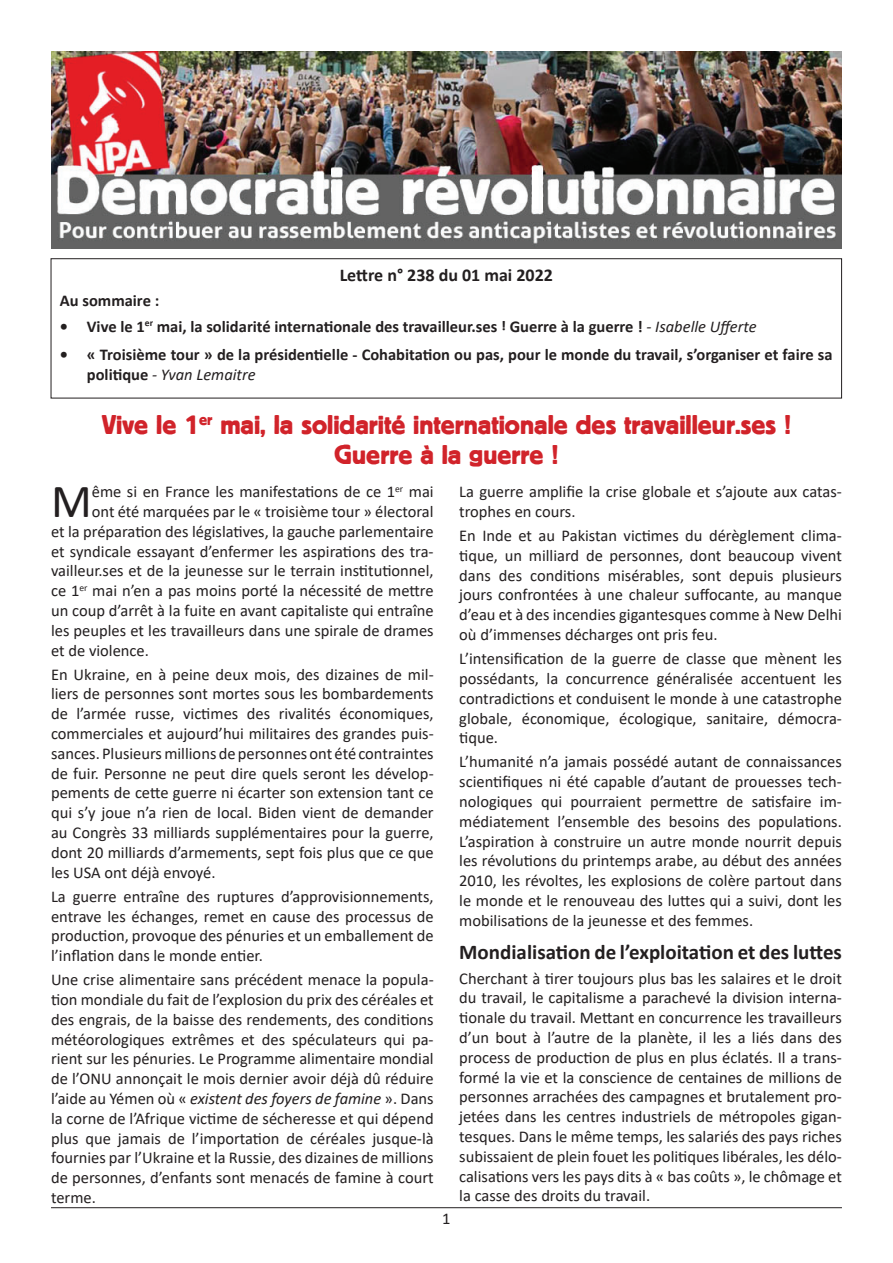
<style>
.page{position:relative;width:893px;height:1263px;background:#fff}
.page>*{position:absolute;margin:0;border:0;box-sizing:border-box;transform-origin:0 0}
.t1{font:47.7px "Calibri";color:#231f20}
.t2{font:27px/30px "Block BE";color:#d1232a;text-align:center}
.t3{font:700 21px "Calibri";color:#231f20}
.t4{font:700 18px "Calibri";color:#231f20}
.t5{font:16.5px/19.8px "Calibri";color:#231f20;text-align:justify}
.t6{font:700 16.5px/19.8px "Calibri";color:#231f20}
.s1{font-weight:400;font-style:italic}
.s2{font-style:italic}
</style>
<div class="page">
<hr style="left:51px;top:1207px;width:791px;height:1px;background:#231f20">
<div style="left:51px;top:258px;width:791px;height:140px;border:1px solid #231f20"></div>
<img style="left:51px;top:51px;width:791px;height:198px">
<p class="t4" style="left:340px;top:262px;width:215px">Lettre n° 238 du 01 mai 2022</p>
<p class="t6" style="left:60px;top:291px;width:101px">Au sommaire :</p>
<p class="t6" style="left:60px;top:316px;width:698px">• Vive le 1<sup>er</sup> mai, la solidarité internationale des travailleur.ses ! Guerre à la guerre ! <span class="s1">- Isabelle Ufferte</span></p>
<p class="t6" style="left:87px;top:345px;width:747px;text-indent:-27px">• « Troisième tour » de la présidentielle - Cohabitation ou pas, pour le monde du travail, s’organiser et faire sa politique <span class="s1">- Yvan Lemaitre</span></p>
<h2 class="t2" style="left:102px;top:408px;width:691px">Vive le 1<sup>er</sup> mai, la solidarité internationale des travailleur.ses !<br>Guerre à la guerre !</h2>
<h1 class="t1" style="left:51px;top:468px;width:42px">M</h1>
<p class="t5" style="left:92px;top:481px;width:343px">ême si en France les manifestations de ce 1<sup>er</sup> mai</p>
<p class="t5" style="left:92px;top:501px;width:343px">ont été marquées par le « troisième tour » électoral</p>
<p class="t5" style="left:51px;top:521px;width:384px">et la préparation des législatives, la gauche parlementaire</p>
<p class="t5" style="left:51px;top:541px;width:384px">et syndicale essayant d’enfermer les aspirations des tra-</p>
<p class="t5" style="left:51px;top:561px;width:384px">vailleur.ses et de la jeunesse sur le terrain institutionnel,</p>
<p class="t5" style="left:51px;top:580px;width:384px">ce 1<sup>er</sup> mai n’en a pas moins porté la nécessité de mettre</p>
<p class="t5" style="left:51px;top:600px;width:384px">un coup d’arrêt à la fuite en avant capitaliste qui entraîne</p>
<p class="t5" style="left:51px;top:620px;width:384px">les peuples et les travailleurs dans une spirale de drames</p>
<p class="t5" style="left:51px;top:640px;width:99px">et de violence.</p>
<p class="t5" style="left:51px;top:664px;width:384px">En Ukraine, en à peine deux mois, des dizaines de mil&shy;liers de personnes sont mortes sous les bombardements de l’armée russe, victimes des rivalités économiques, commerciales et aujourd’hui militaires des grandes puis&shy;sances. Plusieurs millions de personnes ont été contraintes de fuir. Personne ne peut dire quels seront les dévelop&shy;pements de cette guerre ni écarter son extension tant ce qui s’y joue n’a rien de local. Biden vient de demander au Congrès 33 milliards supplémentaires pour la guerre, dont 20 milliards d’armements, sept fois plus que ce que les USA ont déjà envoyé.</p>
<p class="t5" style="left:51px;top:886px;width:384px">La guerre entraîne des ruptures d’approvisionnements, entrave les échanges, remet en cause des processus de production, provoque des pénuries et un emballement de l’inflation dans le monde entier.</p>
<p class="t5" style="left:51px;top:969px;width:384px">Une crise alimentaire sans précédent menace la popula&shy;tion mondiale du fait de l’explosion du prix des céréales et des engrais, de la baisse des rendements, des conditions météorologiques extrêmes et des spéculateurs qui pa&shy;rient sur les pénuries. Le Programme alimentaire mondial de l’ONU annonçait le mois dernier avoir déjà dû réduire l’aide au Yémen où « <span class="s2">existent des foyers de famine</span> ». Dans la corne de l’Afrique victime de sécheresse et qui dépend plus que jamais de l’importation de céréales jusque-là fournies par l’Ukraine et la Russie, des dizaines de millions de personnes, d’enfants sont menacés de famine à court terme.</p>
<p class="t5" style="left:442px;top:1208px;width:10px">1</p>
<p class="t5" style="left:459px;top:481px;width:384px">La guerre amplifie la crise globale et s’ajoute aux catas&shy;trophes en cours.</p>
<p class="t5" style="left:459px;top:525px;width:384px">En Inde et au Pakistan victimes du dérèglement clima&shy;tique, un milliard de personnes, dont beaucoup vivent dans des conditions misérables, sont depuis plusieurs jours confrontées à une chaleur suffocante, au manque d’eau et à des incendies gigantesques comme à New Delhi où d’immenses décharges ont pris feu.</p>
<p class="t5" style="left:459px;top:648px;width:384px">L’intensification de la guerre de classe que mènent les possédants, la concurrence généralisée accentuent les contradictions et conduisent le monde à une catastrophe globale, économique, écologique, sanitaire, démocra&shy;tique.</p>
<p class="t5" style="left:459px;top:751px;width:384px">L’humanité n’a jamais possédé autant de connaissances scientifiques ni été capable d’autant de prouesses tech&shy;nologiques qui pourraient permettre de satisfaire im&shy;médiatement l’ensemble des besoins des populations.<br>L’aspiration à construire un autre monde nourrit depuis les révolutions du printemps arabe, au début des années 2010, les révoltes, les explosions de colère partout dans le monde et le renouveau des luttes qui a suivi, dont les mobilisations de la jeunesse et des femmes.</p>
<p class="t3" style="left:459px;top:938px;width:384px">Mondialisation de l’exploitation et des luttes</p>
<p class="t5" style="left:459px;top:968px;width:384px">Cherchant à tirer toujours plus bas les salaires et le droit du travail, le capitalisme a parachevé la division interna&shy;tionale du travail. Mettant en concurrence les travailleurs d’un bout à l’autre de la planète, il les a liés dans des process de production de plus en plus éclatés. Il a trans&shy;formé la vie et la conscience de centaines de millions de personnes arrachées des campagnes et brutalement pro&shy;jetées dans les centres industriels de métropoles gigan&shy;tesques. Dans le même temps, les salariés des pays riches subissaient de plein fouet les politiques libérales, les délo&shy;calisations vers les pays dits à « bas coûts », le chômage et la casse des droits du travail.</p>
</div>
